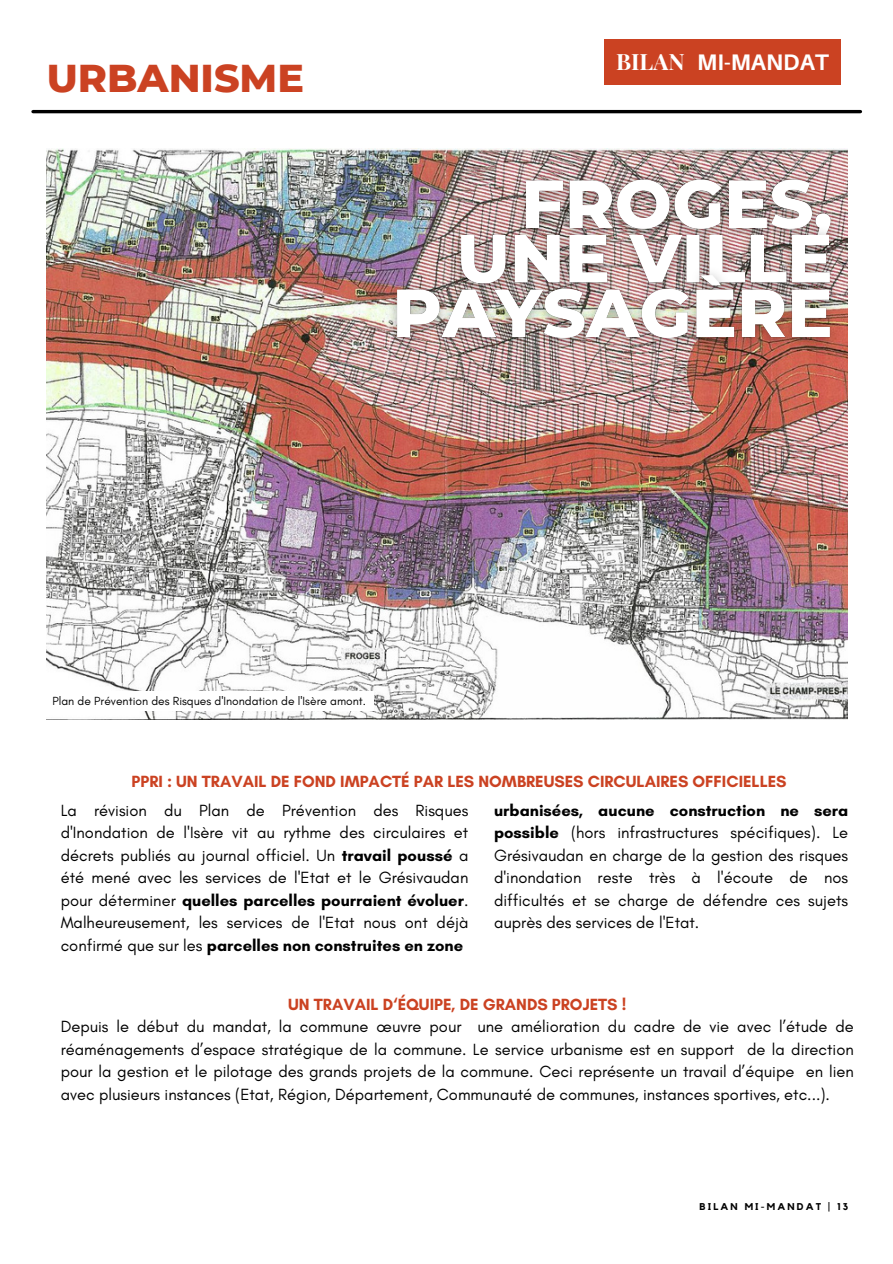
<style>
.page{position:relative;width:893px;height:1264px;background:#fff}
.page>*{position:absolute;margin:0;border:0;box-sizing:border-box;transform-origin:0 0}
.t1{font:800 39.6px "Montserrat";color:#cb4222}
.t2{font:700 22.5px "Aileron";color:#fff}
.t3{font:700 22.5px "Playfair Display";color:#fff}
.t4{font:16.5px/22.5px "Glacial Indifference";color:#000;text-align:justify}
.t5{font:700 16.5px "Glacial Indifference";color:#cb4222}
.t6{font:12px "Glacial Indifference";color:#000}
.t7{font:700 9.75px "Kollektif";letter-spacing:.22em;color:#000}
.s1{font-weight:700}
</style>
<div class="page">
<img style="left:47px;top:149px;width:800px;height:570px">
<hr style="left:33px;top:110px;width:827px;height:3px;background:#000">
<div style="left:604px;top:39px;width:237px;height:46px;background:#cb4222"></div>
<div style="left:47px;top:691px;width:327px;height:20px;background:#fff"></div>
<img style="left:379px;top:164px;width:469px;height:194px">
<p class="t1" style="left:47px;top:54px;width:259px">URBANISME</p>
<p class="t6" style="left:52px;top:693px;width:315px">Plan de Prévention des Risques d'Inondation de l'Isère amont.</p>
<p class="t2" style="left:706px;top:39px;width:133px">MI-MANDAT</p>
<p class="t3" style="left:616px;top:46px;width:70px">BILAN</p>
<p class="t2" style="left:697px;top:49px;width:133px">MI-MANDAT</p>
<p class="t5" style="left:132px;top:770px;width:656px">PPRI : UN TRAVAIL DE FOND IMPACTÉ PAR LES NOMBREUSES CIRCULAIRES OFFICIELLES</p>
<p class="t4" style="left:61px;top:798px;width:409px">La révision du Plan de Prévention des Risques d'Inondation de l'Isère vit au rythme des circulaires et décrets publiés au journal officiel. Un <span class="s1">travail poussé</span> a été mené avec les services de l'Etat et le Grésivaudan pour déterminer <span class="s1">quelles parcelles pourraient évoluer</span>.<br>Malheureusement, les services de l'Etat nous ont déjà confirmé que sur les <span class="s1">parcelles non construites en zone</span></p>
<p class="t4" style="left:494px;top:798px;width:356px"><span class="s1">urbanisées, aucune construction ne sera possible</span> (hors infrastructures spécifiques). Le Grésivaudan en charge de la gestion des risques d'inondation reste très à l'écoute de nos difficultés et se charge de défendre ces sujets auprès des services de l'Etat.</p>
<p class="t5" style="left:288px;top:993px;width:339px">UN TRAVAIL D‘ÉQUIPE, DE GRANDS PROJETS !</p>
<p class="t4" style="left:61px;top:1015px;width:794px">Depuis le début du mandat, la commune œuvre pour une amélioration du cadre de vie avec l’étude de réaménagements d’espace stratégique de la commune. Le service urbanisme est en support de la direction pour la gestion et le pilotage des grands projets de la commune. Ceci représente un travail d’équipe en lien avec plusieurs instances (Etat, Région, Département, Communauté de communes, instances sportives, etc...).</p>
<p class="t7" style="left:699px;top:1202px;width:150px">BILAN MI-MANDAT | 13</p>
</div>
